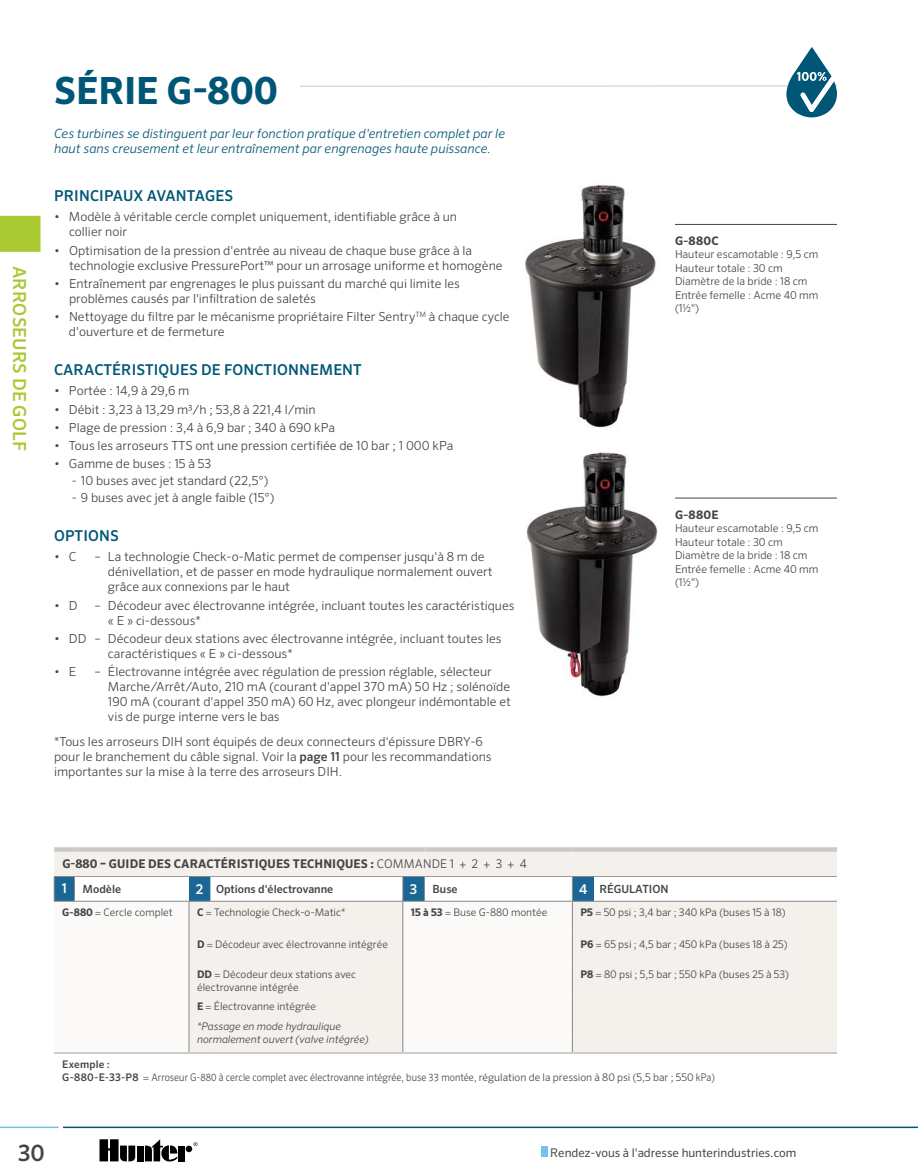
<style>
.page{position:relative;width:918px;height:1175px;background:#fff}
.page>*{position:absolute;margin:0;border:0;box-sizing:border-box;transform-origin:0 0}
.t1{font:700 37.5px "Sero Pro";letter-spacing:-.005em;color:#005676}
.t2{font:500 22.5px "Sero Pro";color:#454545}
.t3{font:500 18px "Sero Pro";letter-spacing:.01em;color:#a9c832}
.t4{font:500 15px "Sero Pro";letter-spacing:.01em;color:#005676}
.t5{font:italic 300 12.75px/15px "Sero Pro";letter-spacing:.005em;color:#005676}
.t6{font:300 12.45px/15px "Sero Pro";color:#454545}
.t7{font:700 12px "Sero Pro";letter-spacing:.01em;color:#454545}
.t8{font:12px "Sero Pro";color:#454545}
.t9{font:700 11.7px "Sero Pro";letter-spacing:.02em;color:#454545}
.t10{font:500 11.25px "Sero Pro";color:#454545}
.t11{font:300 10.8px/13.5px "Sero Pro";color:#454545}
.t12{font:300 10.5px/12.6px "Sero Pro";color:#454545}
.t13{font:italic 300 10.5px/20.2px "Sero Pro";color:#454545}
.s1{font-weight:500}
.s2{font-weight:300}
.s3{font-size:13.5px;color:#fff}
.s4{font-weight:700}
.s5{font-weight:700;font-style:normal}
.s6{font-style:normal}
</style>
<div class="page">
<div style="left:541px;top:1146px;width:7px;height:10px;background:#71c3ed"></div>
<hr style="left:63px;top:1126px;width:855px;height:2px;background:#005676">
<hr style="left:0;top:1126px;width:58px;height:2px;background:#71c3ed">
<svg style="left:194px;top:1142px;width:3px;height:4px"></svg>
<div style="left:137px;top:1145px;width:7px;height:16px;background:#000"></div>
<div style="left:186px;top:1145px;width:6px;height:7px;background:#000;border-radius:50%"></div>
<div style="left:178px;top:1145px;width:7px;height:16px;background:#000"></div>
<svg style="left:145px;top:1139px;width:32px;height:22px"></svg>
<svg style="left:100px;top:1139px;width:35px;height:22px"></svg>
<div style="left:0;top:216px;width:40px;height:36px;background:#a9c832"></div>
<hr style="left:675px;top:224px;width:162px;height:1px;background:#454545">
<hr style="left:675px;top:498px;width:162px;height:1px;background:#454545">
<img style="left:525px;top:185px;width:131px;height:243px">
<img style="left:526px;top:452px;width:131px;height:245px">
<div style="left:54px;top:851px;width:783px;height:201px;background:#f4f1ec"></div>
<svg style="left:54px;top:902px;width:518px;height:150px"></svg>
<hr style="left:403px;top:933px;width:1px;height:30px;background:#868787">
<hr style="left:189px;top:901px;width:1px;height:32px;background:#868787">
<hr style="left:403px;top:901px;width:1px;height:32px;background:#868787">
<hr style="left:189px;top:933px;width:1px;height:30px;background:#868787">
<hr style="left:189px;top:963px;width:1px;height:31px;background:#868787">
<hr style="left:403px;top:963px;width:1px;height:31px;background:#868787">
<hr style="left:572px;top:963px;width:1px;height:31px;background:#868787">
<svg style="left:403px;top:994px;width:1px;height:58px"></svg>
<svg style="left:572px;top:994px;width:1px;height:58px"></svg>
<hr style="left:54px;top:847px;width:20px;height:4px;background:#c9c9ca">
<hr style="left:74px;top:847px;width:115px;height:4px;background:#c9c9ca">
<hr style="left:189px;top:847px;width:22px;height:4px;background:#c9c9ca">
<hr style="left:211px;top:847px;width:192px;height:4px;background:#c9c9ca">
<hr style="left:403px;top:847px;width:21px;height:4px;background:#c9c9ca">
<hr style="left:424px;top:847px;width:148px;height:4px;background:#c9c9ca">
<hr style="left:572px;top:847px;width:22px;height:4px;background:#c9c9ca">
<hr style="left:594px;top:847px;width:243px;height:4px;background:#c9c9ca">
<svg style="left:189px;top:994px;width:1px;height:58px"></svg>
<hr style="left:54px;top:1052px;width:20px;height:2px;background:#c9c9ca">
<hr style="left:74px;top:1052px;width:115px;height:2px;background:#c9c9ca">
<hr style="left:403px;top:1052px;width:21px;height:2px;background:#c9c9ca">
<hr style="left:424px;top:1052px;width:148px;height:2px;background:#c9c9ca">
<hr style="left:189px;top:1052px;width:22px;height:2px;background:#c9c9ca">
<hr style="left:211px;top:1052px;width:192px;height:2px;background:#c9c9ca">
<hr style="left:572px;top:1052px;width:22px;height:2px;background:#c9c9ca">
<hr style="left:594px;top:1052px;width:243px;height:2px;background:#c9c9ca">
<svg style="left:54px;top:876px;width:783px;height:26px"></svg>
<hr style="left:424px;top:901px;width:148px;height:1px;background:#868787">
<hr style="left:572px;top:901px;width:1px;height:32px;background:#868787">
<hr style="left:572px;top:933px;width:1px;height:30px;background:#868787">
<svg style="left:300px;top:47px;width:537px;height:70px"></svg>
<h1 class="t1" style="left:54px;top:68px;width:225px">SÉRIE G-800</h1>
<h3 class="t3" style="left:30px;top:266px;width:186px;rotate:90deg">ARROSEURS DE GOLF</h3>
<p class="t5" style="left:54px;top:126px;width:453px">Ces turbines se distinguent par leur fonction pratique d'entretien complet par le haut sans creusement et leur entraînement par engrenages haute puissance.</p>
<p class="t4" style="left:54px;top:186px;width:181px">PRINCIPAUX AVANTAGES</p>
<p class="t6" style="left:69px;top:209px;width:390px;text-indent:-15px">• Modèle à véritable cercle complet uniquement, identifiable grâce à un collier noir</p>
<p class="t6" style="left:69px;top:242px;width:435px;text-indent:-15px">• Optimisation de la pression d'entrée au niveau de chaque buse grâce à la technologie exclusive PressurePort™ pour un arrosage uniforme et homogène</p>
<p class="t6" style="left:69px;top:276px;width:392px;text-indent:-15px">• Entraînement par engrenages le plus puissant du marché qui limite les problèmes causés par l'infiltration de saletés</p>
<p class="t6" style="left:69px;top:309px;width:442px;text-indent:-15px">• Nettoyage du filtre par le mécanisme propriétaire Filter Sentry<sup>TM</sup> à chaque cycle d'ouverture et de fermeture</p>
<p class="t4" style="left:54px;top:361px;width:309px">CARACTÉRISTIQUES DE FONCTIONNEMENT</p>
<p class="t6" style="left:54px;top:383px;width:137px">• Portée : 14,9 à 29,6 m</p>
<p class="t6" style="left:54px;top:402px;width:263px">• Débit : 3,23 à 13,29 m3/h ; 53,8 à 221,4 l/min</p>
<p class="t6" style="left:54px;top:420px;width:283px">• Plage de pression : 3,4 à 6,9 bar ; 340 à 690 kPa</p>
<p class="t6" style="left:54px;top:438px;width:401px">• Tous les arroseurs TTS ont une pression certifiée de 10 bar ; 1 000 kPa</p>
<p class="t6" style="left:54px;top:456px;width:159px">• Gamme de buses : 15 à 53</p>
<p class="t6" style="left:72px;top:473px;width:198px">- 10 buses avec jet standard (22,5°)</p>
<p class="t6" style="left:72px;top:490px;width:204px">- 9 buses avec jet à angle faible (15°)</p>
<p class="t4" style="left:54px;top:526px;width:66px">OPTIONS</p>
<p class="t6" style="left:54px;top:549px;width:24px">• C</p>
<p class="t6" style="left:108px;top:549px;width:386px;text-indent:-14px">– La technologie Check-o-Matic permet de compenser jusqu'à 8 m de dénivellation, et de passer en mode hydraulique normalement ouvert grâce aux connexions par le haut</p>
<p class="t6" style="left:54px;top:597px;width:25px">• D</p>
<p class="t6" style="left:108px;top:597px;width:408px;text-indent:-14px">– Décodeur avec électrovanne intégrée, incluant toutes les caractéristiques « E » ci-dessous*</p>
<p class="t6" style="left:108px;top:631px;width:395px;text-indent:-54px">• DD – Décodeur deux stations avec électrovanne intégrée, incluant toutes les caractéristiques « E » ci-dessous*</p>
<p class="t6" style="left:54px;top:664px;width:24px">• E</p>
<p class="t6" style="left:108px;top:664px;width:404px;text-indent:-14px">– Électrovanne intégrée avec régulation de pression réglable, sélecteur Marche/Arrêt/Auto, 210 mA (courant d'appel 370 mA) 50 Hz ; solénoïde 190 mA (courant d'appel 350 mA) 60 Hz, avec plongeur indémontable et vis de purge interne vers le bas</p>
<p class="t6" style="left:54px;top:734px;width:439px">*Tous les arroseurs DIH sont équipés de deux connecteurs d'épissure DBRY-6 pour le branchement du câble signal. Voir la <span class="s1">page 11</span> pour les recommandations importantes sur la mise à la terre des arroseurs DIH.</p>
<p class="t9" style="left:675px;top:234px;width:45px">G-880C</p>
<p class="t11" style="left:675px;top:248px;width:145px">Hauteur escamotable : 9,5 cm<br>Hauteur totale : 30 cm<br>Diamètre de la bride : 18 cm<br>Entrée femelle : Acme 40 mm (1½")</p>
<p class="t9" style="left:675px;top:507px;width:45px">G-880E</p>
<p class="t11" style="left:675px;top:521px;width:145px">Hauteur escamotable : 9,5 cm<br>Hauteur totale : 30 cm<br>Diamètre de la bride : 18 cm<br>Entrée femelle : Acme 40 mm (1½")</p>
<p class="t7" style="left:62px;top:856px;width:466px">G-880 – GUIDE DES CARACTÉRISTIQUES TECHNIQUES : <span class="s2">COMMANDE 1 + 2 + 3 + 4</span></p>
<p class="t10" style="left:62px;top:882px;width:61px"><span class="s3">1</span> Modèle</p>
<p class="t10" style="left:196px;top:882px;width:139px"><span class="s3">2</span> Options d'électrovanne</p>
<p class="t10" style="left:410px;top:882px;width:49px"><span class="s3">3</span> Buse</p>
<p class="t10" style="left:579px;top:882px;width:91px"><span class="s3">4</span> RÉGULATION</p>
<p class="t12" style="left:62px;top:906px;width:112px"><span class="s4">G-880</span> = Cercle complet</p>
<p class="t12" style="left:197px;top:906px;width:150px"><span class="s4">C</span> = Technologie Check-o-Matic*</p>
<p class="t12" style="left:411px;top:906px;width:138px"><span class="s4">15 à 53</span> = Buse G-880 montée</p>
<p class="t12" style="left:581px;top:906px;width:207px"><span class="s4">P5</span> = 50 psi ; 3,4 bar ; 340 kPa (buses 15 à 18)</p>
<p class="t12" style="left:197px;top:938px;width:192px"><span class="s4">D</span> = Décodeur avec électrovanne intégrée</p>
<p class="t12" style="left:581px;top:938px;width:209px"><span class="s4">P6</span> = 65 psi ; 4,5 bar ; 450 kPa (buses 18 à 25)</p>
<p class="t12" style="left:197px;top:968px;width:160px"><span class="s4">DD</span> = Décodeur deux stations avec électrovanne intégrée</p>
<p class="t12" style="left:581px;top:968px;width:210px"><span class="s4">P8</span> = 80 psi ; 5,5 bar ; 550 kPa (buses 25 à 53)</p>
<p class="t13" style="left:197px;top:995px;width:145px"><span class="s5">E</span> <span class="s6">= Électrovanne intégrée </span>*Passage en mode hydraulique</p>
<p class="t13" style="left:197px;top:1028px;width:173px">normalement ouvert (valve intégrée)</p>
<p class="t12" style="left:62px;top:1057px;width:654px;line-height:13.5px"><span class="s1">Exemple :<br>G-880-E-33-P8</span> = Arroseur G-880 à cercle complet avec électrovanne intégrée, buse 33 montée, régulation de la pression à 80 psi (5,5 bar ; 550 kPa)</p>
<h2 class="t2" style="left:18px;top:1139px;width:28px">30</h2>
<p class="t8" style="left:550px;top:1145px;width:248px">Rendez-vous à l'adresse hunterindustries.com</p>
</div>
